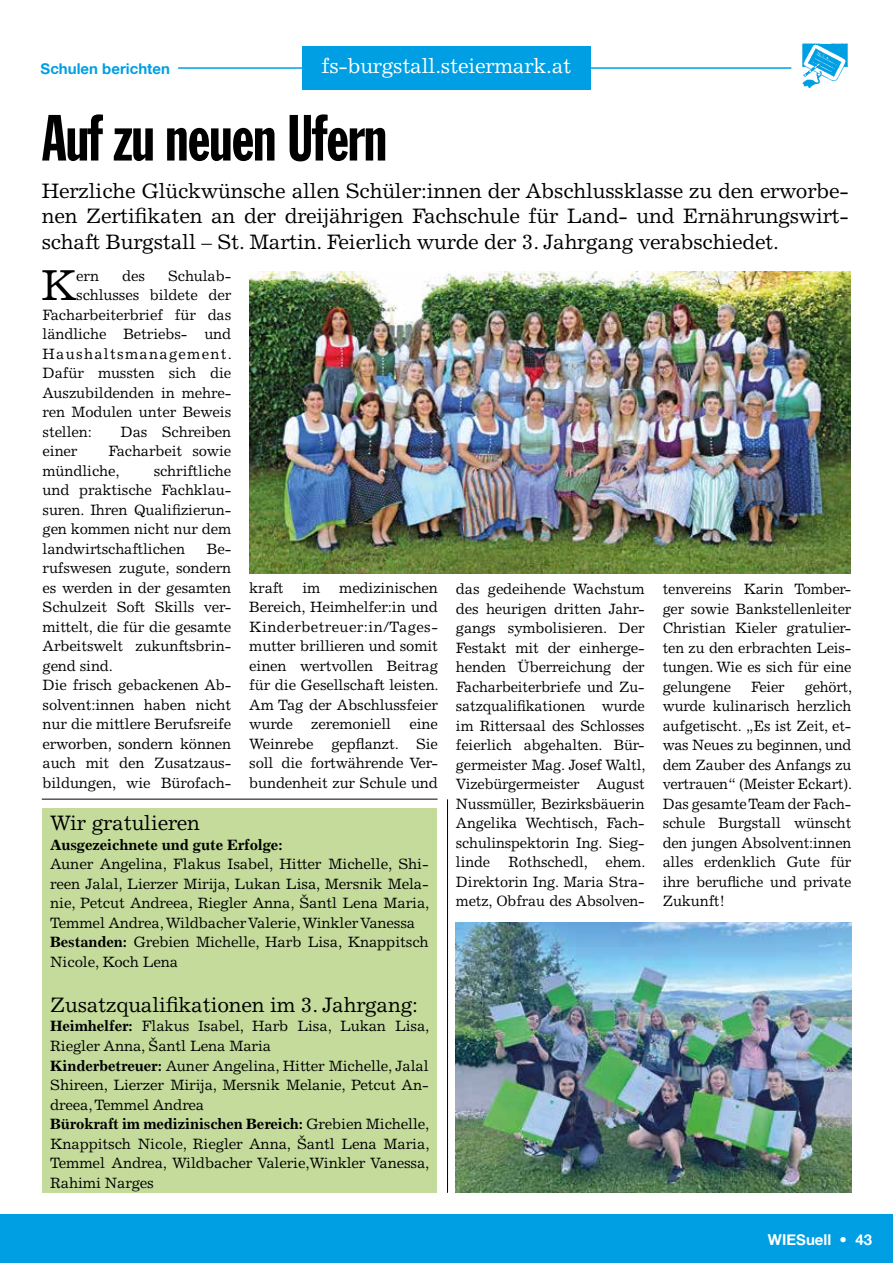
<style>
.page{position:relative;width:893px;height:1263px;background:#fff}
.page>*{position:absolute;margin:0;border:0;box-sizing:border-box;transform-origin:0 0}
.t1{font:extra-condensed 64.05px "Franklin Gothic";letter-spacing:-.01em;color:#000}
.t2{font:43.5px "Excelsior LT Std";color:#000}
.t3{font:21px/25.5px "Excelsior LT Std";letter-spacing:-.01em;color:#000;text-align:justify}
.t4{font:21px "Excelsior LT Std";letter-spacing:-.01em;color:#fff}
.t5{font:15px/19.5px "Excelsior LT Std";letter-spacing:-.01em;color:#000;text-align:justify}
.t6{font:700 15px "Excelsior LT Std";letter-spacing:-.01em;color:#000}
.t7{font:15px "Excelsior LT Std";letter-spacing:.085em;color:#000}
.t8{font:15px "Alte Haas Grotesk Bold";color:#009fe3}
.t9{font:15px "Alte Haas Grotesk Bold";color:#fff}
.s1{font-weight:700}
</style>
<div class="page">
<hr style="left:178px;top:67px;width:613px;height:2px;background:#009fe3">
<div style="left:0;top:1214px;width:893px;height:49px;background:#009fe3"></div>
<img style="left:802px;top:43px;width:46px;height:46px">
<div style="left:302px;top:46px;width:289px;height:44px;background:#009fe3"></div>
<div style="left:42px;top:808px;width:394px;height:385px;background:#c4db9b"></div>
<img style="left:249px;top:271px;width:602px;height:302px">
<img style="left:456px;top:923px;width:395px;height:270px">
<hr style="left:42px;top:799px;width:396px;height:1px;background:#000">
<hr style="left:447px;top:799px;width:1px;height:394px;background:#000">
<p class="t8" style="left:41px;top:60px;width:131px">Schulen berichten</p>
<h3 class="t4" style="left:322px;top:54px;width:251px">fs-burgstall.steiermark.at</h3>
<h1 class="t1" style="left:42px;top:104px;width:347px">Auf zu neuen Ufern</h1>
<p class="t3" style="left:42px;top:178px;width:808px">Herzliche Glückwünsche allen Schüler:innen der Abschlussklasse zu den erworbe&shy;nen Zertifikaten an der dreijährigen Fachschule für Land- und Ernährungswirt&shy;schaft Burgstall – St. Martin. Feierlich wurde der 3. Jahrgang verabschiedet.</p>
<h2 class="t2" style="left:41px;top:260px;width:37px">K</h2>
<p class="t5" style="left:76px;top:266px;width:24px">ern</p>
<p class="t5" style="left:122px;top:266px;width:24px">des</p>
<p class="t5" style="left:168px;top:266px;width:65px">Schulab-</p>
<p class="t5" style="left:76px;top:286px;width:157px">schlusses bildete der</p>
<p class="t5" style="left:43px;top:305px;width:190px">Facharbeiterbrief für das</p>
<p class="t5" style="left:43px;top:325px;width:190px">ländliche Betriebs- und</p>
<p class="t7" style="left:43px;top:345px;width:191px">Haushaltsmanagement.</p>
<p class="t5" style="left:43px;top:364px;width:190px">Dafür mussten sich die</p>
<p class="t5" style="left:43px;top:383px;width:190px">Auszubildenden in mehre-</p>
<p class="t5" style="left:43px;top:403px;width:190px">ren Modulen unter Beweis</p>
<p class="t5" style="left:43px;top:422px;width:51px">stellen:</p>
<p class="t5" style="left:121px;top:422px;width:112px">Das Schreiben</p>
<p class="t5" style="left:43px;top:442px;width:36px">einer</p>
<p class="t5" style="left:43px;top:442px;width:190px;text-indent:66px">Facharbeit sowie mündliche,</p>
<p class="t5" style="left:43px;top:461px;width:190px;text-indent:111px">schriftliche und praktische Fachklau&shy;suren. Ihren Qualifizierun&shy;gen kommen nicht nur dem landwirtschaftlichen</p>
<p class="t5" style="left:43px;top:539px;width:190px;text-align:left;text-indent:164px">Be&shy;rufswesen zugute, sondern es werden in der gesamten<br>Schulzeit Soft Skills ver&shy;mittelt, die für die gesamte<br>Arbeitswelt zukunftsbrin&shy;gend sind.<br>Die frisch gebackenen Ab&shy;solvent:innen haben nicht nur die mittlere Berufsreife erworben, sondern können auch mit den Zusatzaus&shy;bildungen, wie Bürofach-</p>
<p class="t5" style="left:249px;top:578px;width:36px">kraft</p>
<p class="t5" style="left:302px;top:578px;width:19px">im</p>
<p class="t5" style="left:249px;top:578px;width:191px;text-indent:90px">medizinischen Bereich, Heimhelfer:in und Kinderbetreuer:in/Tages&shy;mutter brillieren und somit einen wertvollen Beitrag für die Gesellschaft leisten.<br>Am Tag der Abschlussfeier wurde zeremoniell eine Weinrebe gepflanzt. Sie soll die fortwährende Ver&shy;bundenheit zur Schule und</p>
<p class="t5" style="left:456px;top:580px;width:191px">das gedeihende Wachstum des heurigen dritten Jahr&shy;gangs symbolisieren. Der Festakt mit der einherge&shy;henden Überreichung der Facharbeiterbriefe und Zu&shy;satzqualifikationen wurde im Rittersaal des Schlosses feierlich abgehalten. Bür&shy;germeister Mag. Josef Waltl, Vizebürgermeister August Nussmüller, Bezirksbäuerin Angelika Wechtisch, Fach&shy;schulinspektorin Ing. Sieg&shy;linde Rothschedl, ehem.<br>Direktorin Ing. Maria Stra&shy;metz, Obfrau des Absolven-</p>
<p class="t5" style="left:663px;top:580px;width:190px">tenvereins Karin Tomber&shy;ger sowie Bankstellenleiter Christian Kieler gratulier&shy;ten zu den erbrachten Leis&shy;tungen. Wie es sich für eine gelungene</p>
<p class="t5" style="left:663px;top:677px;width:191px;text-indent:142px">gehört, wurde kulinarisch herzlich aufgetischt. „Es ist Zeit, et&shy;was Neues zu beginnen, und dem Zauber des Anfangs zu vertrauen“ (Meister Eckart).<br>Das gesamte Team der Fach&shy;schule Burgstall wünscht den jungen Absolvent:innen alles erdenklich Gute für ihre berufliche und private Zukunft!</p>
<p class="t5" style="left:751px;top:677px;width:35px">Feier</p>
<h3 class="t3" style="left:50px;top:811px;width:151px">Wir gratulieren</h3>
<p class="t6" style="left:50px;top:836px;width:234px">Ausgezeichnete und gute Erfolge:</p>
<p class="t5" style="left:50px;top:855px;width:381px;text-align:left">Auner Angelina, Flakus Isabel, Hitter Michelle, Shi&shy;reen Jalal, Lierzer Mirija, Lukan Lisa, Mersnik Mela&shy;nie, Petcut Andreea, Riegler Anna, Šantl Lena Maria, Temmel Andrea, Wildbacher Valerie, Winkler Vanessa <span class="s1">Bestanden:</span> Grebien Michelle, Harb Lisa, Knappitsch Nicole, Koch Lena</p>
<h3 class="t3" style="left:50px;top:992px;width:369px">Zusatzqualifikationen im 3. Jahrgang:</h3>
<p class="t5" style="left:50px;top:1017px;width:381px;text-align:left"><span class="s1">Heimhelfer:</span> Flakus Isabel, Harb Lisa, Lukan Lisa, Riegler Anna, Šantl Lena Maria<br><span class="s1">Kinderbetreuer:</span> Auner Angelina, Hitter Michelle, Jalal Shireen, Lierzer Mirija, Mersnik Melanie, Petcut An&shy;dreea, Temmel Andrea<br><span class="s1">Bürokraft im medizinischen Bereich:</span> Grebien Michelle, Knappitsch Nicole, Riegler Anna, Šantl Lena Maria, Temmel Andrea, Wildbacher Valerie,Winkler Vanessa, Rahimi Narges</p>
<p class="t9" style="left:768px;top:1230px;width:106px">WIESuell • 43</p>
</div>
